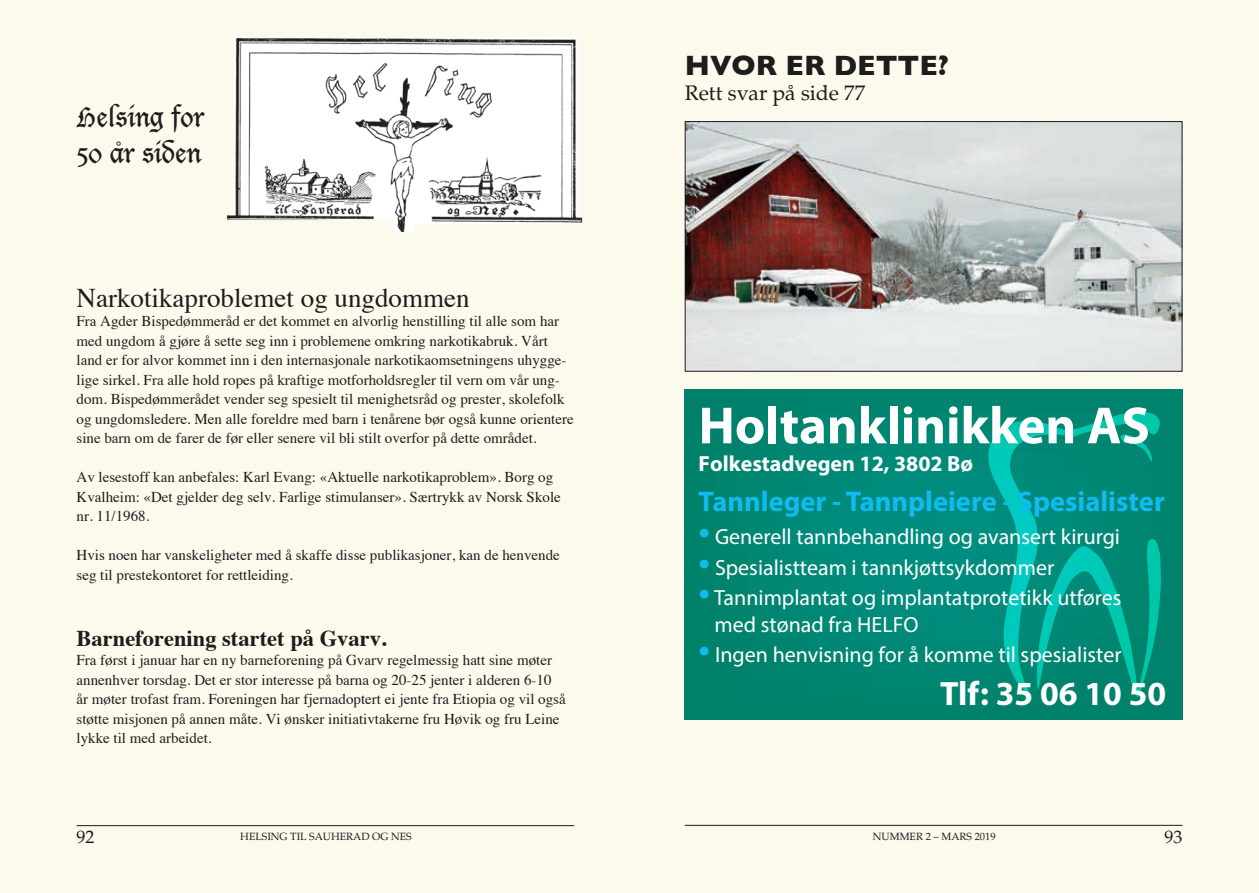
<style>
.page{position:relative;width:1259px;height:893px;background:#fcf9ed}
.page>*{position:absolute;margin:0;border:0;box-sizing:border-box;transform-origin:0 0}
.t1{font:700 52.65px "Myriad Pro";color:#fff}
.t2{font:700 33.75px "Myriad Pro";color:#fff}
.t3{font:700 28.5px "Myriad Pro";color:#10bbef}
.t4{font:700 28.5px "Gill Sans";color:#1d1d1b}
.t5{font:27px "Times";color:#1d1d1b}
.t6{font:27px/36px "Lucida Blackletter";color:#1d1d1b}
.t7{font:700 22.5px "Times";color:#1d1d1b}
.t8{font:21.9px/26.4px "Myriad Pro";color:#fff}
.t9{font:700 21.9px "Myriad Pro";color:#fff}
.t10{font:21px "Palatino";color:#1d1d1b}
.t11{font:18px "Palatino";color:#1d1d1b}
.t12{font:15px/19.5px "Times";color:#1d1d1b}
.t13{font:10.5px "Palatino";color:#1d1d1b}
.s1{font-size:41.7px;color:#10bbef}
</style>
<div class="page">
<hr style="left:77px;top:825px;width:497px;height:1px;background:#1d1d1b">
<hr style="left:685px;top:825px;width:497px;height:1px;background:#1d1d1b">
<img style="left:226px;top:37px;width:357px;height:195px">
<div style="left:685px;top:389px;width:497px;height:330px;background:linear-gradient(to bottom,#008774,#008571)"></div>
<svg style="left:988px;top:411px;width:173px;height:283px;background:#009684"></svg>
<svg style="left:1036px;top:538px;width:125px;height:159px;background:#009580"></svg>
<svg style="left:1120px;top:434px;width:32px;height:27px"></svg>
<img style="left:687px;top:123px;width:493px;height:247px">
<div style="left:685px;top:121px;width:497px;height:251px;border:1px solid #1d1d1b"></div>
<h3 class="t6" style="left:77px;top:99px;width:130px">Helsing for<br>50 år siden</h3>
<h3 class="t5" style="left:77px;top:273px;width:394px">Narkotikaproblemet og ungdommen</h3>
<p class="t12" style="left:77px;top:310px;width:498px">Fra Agder Bispedømmeråd er det kommet en alvorlig henstilling til alle som har med ungdom å gjøre å sette seg inn i problemene omkring narkotikabruk. Vårt land er for alvor kommet inn i den internasjonale narkotikaomsetningens uhygge&shy;lige sirkel. Fra alle hold ropes på kraftige motforholdsregler til vern om vår ung&shy;dom. Bispedømmerådet vender seg spesielt til menighetsråd og prester, skolefolk og ungdomsledere. Men alle foreldre med barn i tenårene bør også kunne orientere sine barn om de farer de før eller senere vil bli stilt overfor på dette området.</p>
<p class="t12" style="left:77px;top:466px;width:486px">Av lesestoff kan anbefales: Karl Evang: «Aktuelle narkotikaproblem». Borg og<br>Kvalheim: «Det gjelder deg selv. Farlige stimulanser». Særtrykk av Norsk Skole nr. 11/1968.</p>
<p class="t12" style="left:77px;top:544px;width:485px">Hvis noen har vanskeligheter med å skaffe disse publikasjoner, kan de henvende seg til prestekontoret for rettleiding.</p>
<h3 class="t7" style="left:77px;top:617px;width:311px">Barneforening startet på Gvarv.</h3>
<p class="t12" style="left:77px;top:649px;width:491px">Fra først i januar har en ny barneforening på Gvarv regelmessig hatt sine møter annenhver torsdag. Det er stor interesse på barna og 20-25 jenter i alderen 6-10 år møter trofast fram. Foreningen har fjernadoptert ei jente fra Etiopia og vil også støtte misjonen på annen måte. Vi ønsker initiativtakerne fru Høvik og fru Leine lykke til med arbeidet.</p>
<h3 class="t4" style="left:685px;top:43px;width:266px">HVOR ER DETTE?</h3>
<h3 class="t10" style="left:685px;top:81px;width:182px">Rett svar på side 77</h3>
<h1 class="t1" style="left:698px;top:391px;width:453px">Holtanklinikken AS</h1>
<h3 class="t9" style="left:698px;top:450px;width:276px">Folkestadvegen 12, 3802 Bø</h3>
<h3 class="t3" style="left:698px;top:483px;width:468px">Tannleger - Tannpleiere - Spesialister</h3>
<h3 class="t8" style="left:698px;top:523px;width:423px"><span class="s1">•</span> Generell tannbehandling og avansert kirurgi</h3>
<h3 class="t8" style="left:698px;top:554px;width:357px"><span class="s1">•</span> Spesialistteam i tannkjøttsykdommer</h3>
<h3 class="t8" style="left:714px;top:584px;width:408px;text-indent:-16px"><span class="s1">•</span> Tannimplantat og implantatprotetikk utføres med stønad fra HELFO</h3>
<h3 class="t8" style="left:698px;top:641px;width:424px"><span class="s1">•</span> Ingen henvisning for å komme til spesialister</h3>
<h2 class="t2" style="left:940px;top:672px;width:228px">Tlf: 35 06 10 50</h2>
<p class="t11" style="left:77px;top:826px;width:19px">92</p>
<p class="t13" style="left:240px;top:831px;width:173px">HELSING TIL SAUHERAD OG NES</p>
<p class="t13" style="left:873px;top:831px;width:124px">NUMMER 2 – MARS 2019</p>
<p class="t11" style="left:1164px;top:826px;width:19px">93</p>
</div>
